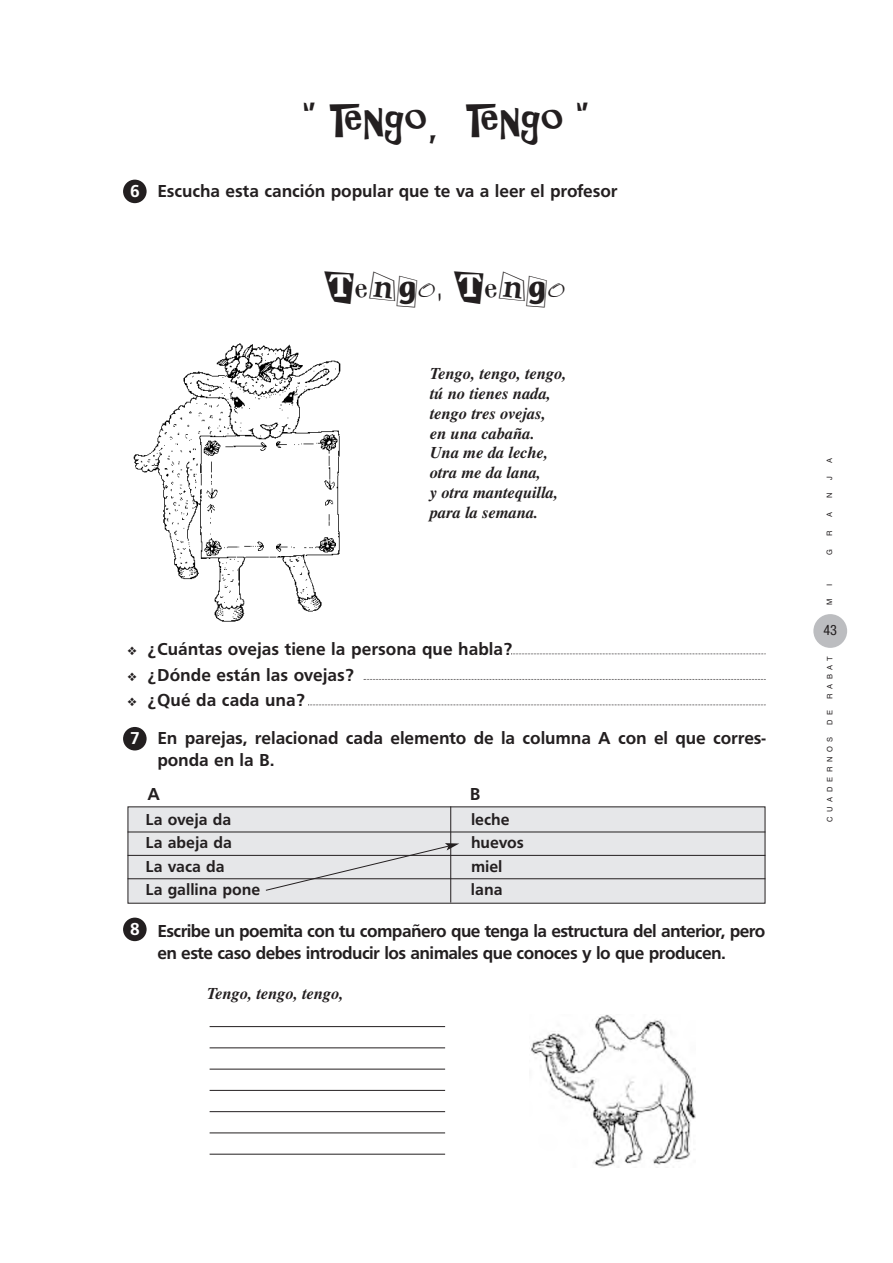
<style>
.page{position:relative;width:893px;height:1263px;background:#fff}
.page>*{position:absolute;margin:0;border:0;box-sizing:border-box;transform-origin:0 0}
.t1{font:42px "Gilligans Island";color:#231f20}
.t2{font:33px "Ransom Note";color:#231f20}
.t3{font:18px/37.8px "Frugal Sans Bold DTC";letter-spacing:-.005em;color:#231f20}
.t4{font:18px/21.6px "Frugal Sans Bold DTC";letter-spacing:-.03em;color:#231f20}
.t5{font:18px "Frugal Sans Bold DTC";color:#fff}
.t6{font:16.5px/19.8px "Times Bold Italic Os F";letter-spacing:-.005em;color:#231f20}
.t7{font:16.5px "Frugal Sans Bold DTC";color:#231f20}
.t8{font:condensed 14.25px "Helvetica Neue";color:#231f20}
.t9{font:7.5px "Helvetica";letter-spacing:.61em;color:#231f20}
.s1{color:#fff}
</style>
<div class="page">
<div style="left:813px;top:614px;width:34px;height:34px;background:#bcbdc0;border-radius:50%"></div>
<div style="left:123px;top:180px;width:24px;height:23px;background:#231f20;border-radius:50%"></div>
<img style="left:133px;top:343px;width:208px;height:279px">
<img style="left:531px;top:1014px;width:165px;height:154px">
<svg style="left:511px;top:653px;width:255px;height:1px"></svg>
<svg style="left:364px;top:679px;width:402px;height:1px"></svg>
<svg style="left:308px;top:704px;width:458px;height:1px"></svg>
<div style="left:123px;top:727px;width:24px;height:23px;background:#231f20;border-radius:50%"></div>
<div style="left:128px;top:807px;width:637px;height:96px;background:#e6e7e9"></div>
<hr style="left:128px;top:832px;width:637px;height:1px;background:#231f20">
<hr style="left:128px;top:855px;width:637px;height:1px;background:#231f20">
<hr style="left:128px;top:878px;width:637px;height:1px;background:#231f20">
<hr style="left:450px;top:806px;width:1px;height:96px;background:#231f20">
<div style="left:123px;top:918px;width:24px;height:23px;background:#231f20;border-radius:50%"></div>
<svg style="left:265px;top:843px;width:194px;height:48px"></svg>
<hr style="left:210px;top:1026px;width:235px;height:1px;background:#231f20">
<hr style="left:210px;top:1047px;width:235px;height:1px;background:#231f20">
<hr style="left:210px;top:1069px;width:235px;height:1px;background:#231f20">
<hr style="left:210px;top:1090px;width:235px;height:1px;background:#231f20">
<hr style="left:210px;top:1111px;width:235px;height:1px;background:#231f20">
<hr style="left:210px;top:1132px;width:235px;height:1px;background:#231f20">
<hr style="left:210px;top:1154px;width:235px;height:1px;background:#231f20">
<p class="t5" style="left:130px;top:180px;width:11px">6</p>
<p class="t1" style="left:304px;top:104px;width:287px">‘’ Tengo, Tengo ‘’</p>
<p class="t3" style="left:157px;top:172px;width:462px">Escucha esta canción popular que te va a leer el profesor</p>
<p class="t2" style="left:325px;top:266px;width:244px">Tengo, Tengo</p>
<p class="t6" style="left:430px;top:365px;width:138px">Tengo, tengo, tengo, tú no tienes nada, tengo tres ovejas,<br>en una cabaña.<br>Una me da leche, otra me da lana,<br>y otra mantequilla, para la semana.</p>
<p class="t3" style="left:128px;top:630px;width:386px">❖ ¿Cuántas ovejas tiene la persona que habla?</p>
<p class="t3" style="left:128px;top:656px;width:228px">❖ ¿Dónde están las ovejas?</p>
<p class="t3" style="left:128px;top:681px;width:640px">❖ ¿Qué da cada una?<br><span class="s1">7</span> En parejas, relacionad cada elemento de la columna A con el que corres-</p>
<p class="t3" style="left:157px;top:741px;width:119px">ponda en la B.</p>
<p class="t3" style="left:147px;top:775px;width:14px">A</p>
<p class="t3" style="left:470px;top:775px;width:12px">B</p>
<p class="t7" style="left:146px;top:810px;width:87px">La oveja da</p>
<p class="t7" style="left:471px;top:810px;width:40px">leche</p>
<p class="t7" style="left:146px;top:833px;width:88px">La abeja da</p>
<p class="t7" style="left:471px;top:833px;width:54px">huevos</p>
<p class="t7" style="left:146px;top:856px;width:81px">La vaca da</p>
<p class="t7" style="left:471px;top:856px;width:33px">miel</p>
<p class="t7" style="left:146px;top:879px;width:116px">La gallina pone</p>
<p class="t7" style="left:471px;top:879px;width:33px">lana</p>
<p class="t4" style="left:157px;top:920px;width:610px">Escribe un poemita con tu compañero que tenga la estructura del anterior, pero en este caso debes introducir los animales que conoces y lo que producen.</p>
<p class="t5" style="left:130px;top:918px;width:11px">8</p>
<p class="t6" style="left:207px;top:984px;width:138px">Tengo, tengo, tengo,</p>
<p class="t9" style="left:825px;top:463px;width:7px;rotate:-90deg">A</p>
<p class="t9" style="left:825px;top:480px;width:5px;rotate:-90deg">J</p>
<p class="t9" style="left:825px;top:498px;width:7px;rotate:-90deg">N</p>
<p class="t9" style="left:825px;top:517px;width:7px;rotate:-90deg">A</p>
<p class="t9" style="left:825px;top:535px;width:7px;rotate:-90deg">R</p>
<p class="t9" style="left:825px;top:555px;width:7px;rotate:-90deg">G</p>
<p class="t9" style="left:825px;top:586px;width:4px;rotate:-90deg">I</p>
<p class="t9" style="left:825px;top:605px;width:8px;rotate:-90deg">M</p>
<p class="t8" style="left:823px;top:624px;width:15px">43</p>
<p class="t9" style="left:826px;top:699px;width:44px;rotate:-90deg">RABAT</p>
<p class="t9" style="left:826px;top:725px;width:17px;rotate:-90deg">D E</p>
<p class="t9" style="left:826px;top:821px;width:86px;rotate:-90deg">CUADERNOS</p>
</div>
